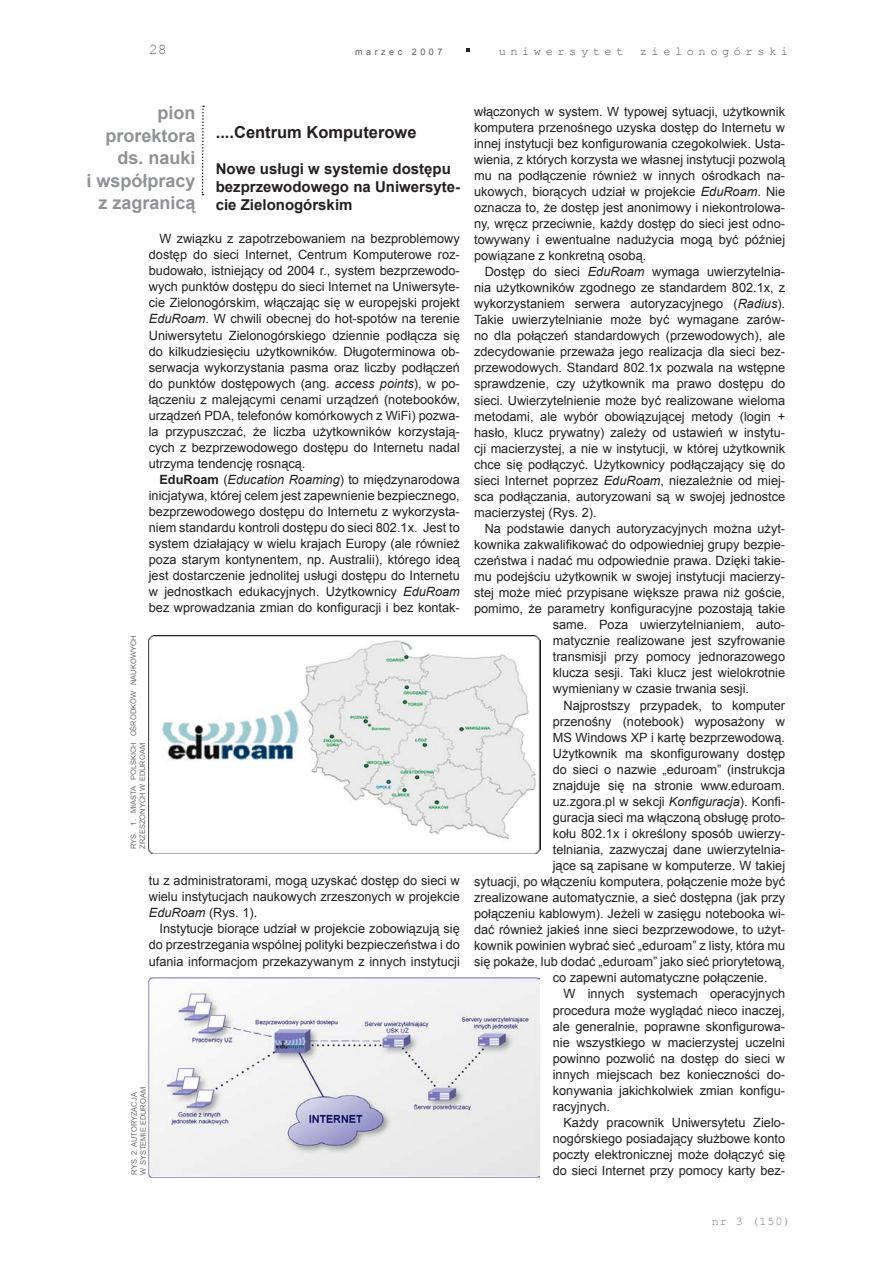
<style>
.page{position:relative;width:893px;height:1263px;background:#fff}
.page>*{position:absolute;margin:0;border:0;box-sizing:border-box;transform-origin:0 0}
.t1{font:700 18px/22.5px "Arial";color:#909295;text-align:right}
.t2{font:700 16.5px "Arial";color:#231f20}
.t3{font:700 15px/18px "Arial";color:#231f20}
.t4{font:15px "Courier New";color:#6c6d70}
.t5{font:12.75px/16px "Arial";color:#231f20;text-align:justify}
.t6{font:12px "Courier New";letter-spacing:.38em;color:#57585a}
.t7{font:11.85px "Courier New";color:#808285}
.t8{font:9px "Arial";letter-spacing:.39em;color:#57585a}
.t9{font:7.5px/9px "Arial";color:#6c6d70}
.s1{font-style:italic}
.s2{font-weight:700}
</style>
<div class="page">
<svg style="left:466px;top:49px;width:4px;height:3px"></svg>
<svg style="left:201px;top:106px;width:4px;height:89px"></svg>
<img style="left:149px;top:635px;width:391px;height:218px">
<img style="left:149px;top:978px;width:391px;height:200px">
<p class="t4" style="left:149px;top:40px;width:19px">28</p>
<p class="t8" style="left:355px;top:46px;width:89px">marzec 2007</p>
<p class="t6" style="left:499px;top:44px;width:126px">uniwersytet</p>
<p class="t6" style="left:640px;top:44px;width:150px">zielonogórski</p>
<h1 class="t1" style="left:86px;top:102px;width:111px">pion prorektora ds. nauki<br>i współpracy z zagranicą</h1>
<p class="t5" style="left:474px;top:103px;width:313px">włączonych w system. W typowej sytuacji, użytkownik komputera przenośnego uzyska dostęp do Internetu w innej instytucji bez konfigurowania czegokolwiek. Usta&shy;wienia, z których korzysta we własnej instytucji pozwolą mu na podłączenie również w innych ośrodkach na&shy;ukowych, biorących udział w projekcie <span class="s1">EduRoam</span>. Nie oznacza to, że dostęp jest anonimowy i niekontrolowa&shy;ny, wręcz przeciwnie, każdy dostęp do sieci jest odno&shy;towywany i ewentualne nadużycia mogą być później powiązane z konkretną osobą.</p>
<p class="t5" style="left:474px;top:264px;width:313px;text-indent:11px">Dostęp do sieci <span class="s1">EduRoam</span> wymaga uwierzytelnia&shy;nia użytkowników zgodnego ze standardem 802.1x, z wykorzystaniem serwera autoryzacyjnego (<span class="s1">Radius</span>).<br>Takie uwierzytelnianie może być wymagane zarów&shy;no dla połączeń standardowych (przewodowych), ale zdecydowanie przeważa jego realizacja dla sieci bez&shy;przewodowych. Standard 802.1x pozwala na wstępne sprawdzenie, czy użytkownik ma prawo dostępu do sieci. Uwierzytelnienie może być realizowane wieloma metodami, ale wybór obowiązującej metody (login + hasło, klucz prywatny) zależy od ustawień w instytu&shy;cji macierzystej, a nie w instytucji, w której użytkownik chce się podłączyć. Użytkownicy podłączający się do sieci Internet poprzez <span class="s1">EduRoam</span>, niezależnie od miej&shy;sca podłączania, autoryzowani są w swojej jednostce macierzystej (Rys. 2).</p>
<p class="t5" style="left:485px;top:521px;width:302px">Na podstawie danych autoryzacyjnych można użyt-</p>
<p class="t5" style="left:474px;top:537px;width:313px">kownika zakwalifikować do odpowiedniej grupy bezpie-</p>
<p class="t5" style="left:474px;top:553px;width:313px">czeństwa i nadać mu odpowiednie prawa. Dzięki takie-</p>
<p class="t5" style="left:474px;top:569px;width:313px">mu podejściu użytkownik w swojej instytucji macierzy-</p>
<p class="t5" style="left:474px;top:585px;width:313px">stej może mieć przypisane większe prawa niż goście,</p>
<p class="t5" style="left:474px;top:601px;width:313px">pomimo, że parametry konfiguracyjne pozostają takie</p>
<p class="t5" style="left:553px;top:617px;width:234px">same. Poza uwierzytelnianiem, auto-</p>
<p class="t5" style="left:553px;top:633px;width:234px">matycznie realizowane jest szyfrowanie</p>
<p class="t5" style="left:553px;top:649px;width:234px">transmisji przy pomocy jednorazowego</p>
<p class="t5" style="left:553px;top:665px;width:234px">klucza sesji. Taki klucz jest wielokrotnie</p>
<p class="t5" style="left:553px;top:681px;width:198px">wymieniany w czasie trwania sesji.</p>
<p class="t5" style="left:563px;top:697px;width:223px">Najprostszy przypadek, to komputer</p>
<p class="t5" style="left:553px;top:713px;width:234px">przenośny (notebook) wyposażony w</p>
<p class="t5" style="left:553px;top:729px;width:234px">MS Windows XP i kartę bezprzewodową.</p>
<p class="t5" style="left:553px;top:745px;width:234px">Użytkownik ma skonfigurowany dostęp</p>
<p class="t5" style="left:553px;top:761px;width:234px">do sieci o nazwie „eduroam” (instrukcja</p>
<p class="t5" style="left:553px;top:777px;width:234px">znajduje się na stronie www.eduroam.</p>
<p class="t5" style="left:553px;top:793px;width:234px">uz.zgora.pl w sekcji <span class="s1">Konfiguracja</span>). Konfi-</p>
<p class="t5" style="left:553px;top:809px;width:234px">guracja sieci ma włączoną obsługę proto-</p>
<p class="t5" style="left:553px;top:825px;width:234px">kołu 802.1x i określony sposób uwierzy-</p>
<p class="t5" style="left:553px;top:842px;width:234px">telniania, zazwyczaj dane uwierzytelnia-</p>
<p class="t5" style="left:553px;top:858px;width:234px">jące są zapisane w komputerze. W takiej</p>
<p class="t5" style="left:474px;top:874px;width:313px">sytuacji, po włączeniu komputera, połączenie może być</p>
<p class="t5" style="left:474px;top:890px;width:313px">zrealizowane automatycznie, a sieć dostępna (jak przy</p>
<p class="t5" style="left:474px;top:906px;width:313px">połączeniu kablowym). Jeżeli w zasięgu notebooka wi-</p>
<p class="t5" style="left:474px;top:922px;width:313px">dać również jakieś inne sieci bezprzewodowe, to użyt-</p>
<p class="t5" style="left:474px;top:938px;width:313px">kownik powinien wybrać sieć „eduroam” z listy, która mu</p>
<p class="t5" style="left:474px;top:954px;width:313px">się pokaże, lub dodać „eduroam” jako sieć priorytetową,</p>
<p class="t5" style="left:553px;top:970px;width:216px">co zapewni automatyczne połączenie.</p>
<p class="t5" style="left:563px;top:986px;width:223px">W innych systemach operacyjnych</p>
<p class="t5" style="left:553px;top:1002px;width:234px">procedura może wyglądać nieco inaczej,</p>
<p class="t5" style="left:553px;top:1018px;width:234px">ale generalnie, poprawne skonfigurowa-</p>
<p class="t5" style="left:553px;top:1034px;width:234px">nie wszystkiego w macierzystej uczelni</p>
<p class="t5" style="left:553px;top:1050px;width:234px">powinno pozwolić na dostęp do sieci w</p>
<p class="t5" style="left:553px;top:1066px;width:234px">innych miejscach bez konieczności do-</p>
<p class="t5" style="left:553px;top:1082px;width:234px">konywania jakichkolwiek zmian konfigu-</p>
<p class="t5" style="left:553px;top:1098px;width:59px">racyjnych.</p>
<p class="t5" style="left:563px;top:1114px;width:223px">Każdy pracownik Uniwersytetu Zielo-</p>
<p class="t5" style="left:553px;top:1130px;width:234px">nogórskiego posiadający służbowe konto</p>
<p class="t5" style="left:553px;top:1146px;width:234px">poczty elektronicznej może dołączyć się</p>
<p class="t5" style="left:553px;top:1163px;width:234px">do sieci Internet przy pomocy karty bez-</p>
<p class="t2" style="left:216px;top:121px;width:202px">....Centrum Komputerowe</p>
<p class="t3" style="left:216px;top:160px;width:246px">Nowe usługi w systemie dostępu bezprzewodowego na Uniwersyte&shy;cie Zielonogórskim</p>
<p class="t5" style="left:149px;top:231px;width:313px;text-indent:11px">W związku z zapotrzebowaniem na bezproblemowy dostęp do sieci Internet, Centrum Komputerowe roz&shy;budowało, istniejący od 2004 r., system bezprzewodo&shy;wych punktów dostępu do sieci Internet na Uniwersyte&shy;cie Zielonogórskim, włączając się w europejski projekt <span class="s1">EduRoam</span>. W chwili obecnej do hot-spotów na terenie Uniwersytetu Zielonogórskiego dziennie podłącza się do kilkudziesięciu użytkowników. Długoterminowa ob&shy;serwacja wykorzystania pasma oraz liczby podłączeń do punktów dostępowych (ang. <span class="s1">access points</span>), w po&shy;łączeniu z malejącymi cenami urządzeń (notebooków, urządzeń PDA, telefonów komórkowych z WiFi) pozwa&shy;la przypuszczać, że liczba użytkowników korzystają&shy;cych z bezprzewodowego dostępu do Internetu nadal utrzyma tendencję rosnącą.</p>
<p class="t5" style="left:149px;top:472px;width:313px;text-indent:11px"><span class="s2">EduRoam</span> (<span class="s1">Education Roaming</span>) to międzynarodowa inicjatywa, której celem jest zapewnienie bezpiecznego, bezprzewodowego dostępu do Internetu z wykorzysta&shy;niem standardu kontroli dostępu do sieci 802.1x. Jest to system działający w wielu krajach Europy (ale również poza starym kontynentem, np. Australii), którego ideą jest dostarczenie jednolitej usługi dostępu do Internetu w jednostkach edukacyjnych. Użytkownicy <span class="s1">EduRoam </span>bez wprowadzania zmian do konfiguracji i bez kontak-</p>
<p class="t9" style="left:129px;top:849px;width:215px;rotate:-90deg">RYS. 1. MIASTA POLSKICH OŚRODKÓW NAUKOWYCH<br>ZRZESZONYCH W EDUROAM</p>
<p class="t5" style="left:149px;top:873px;width:313px">tu z administratorami, mogą uzyskać dostęp do sieci w wielu instytucjach naukowych zrzeszonych w projekcie <span class="s1">EduRoam</span> (Rys. 1).</p>
<p class="t5" style="left:149px;top:921px;width:313px;text-indent:11px">Instytucje biorące udział w projekcie zobowiązują się do przestrzegania wspólnej polityki bezpieczeństwa i do ufania informacjom przekazywanym z innych instytucji</p>
<p class="t9" style="left:130px;top:1174px;width:89px;rotate:-90deg">RYS. 2. AUTORYZACJA<br>W SYSTEMIE EDUROAM</p>
<p class="t7" style="left:712px;top:1214px;width:80px">nr 3 (150)</p>
</div>
